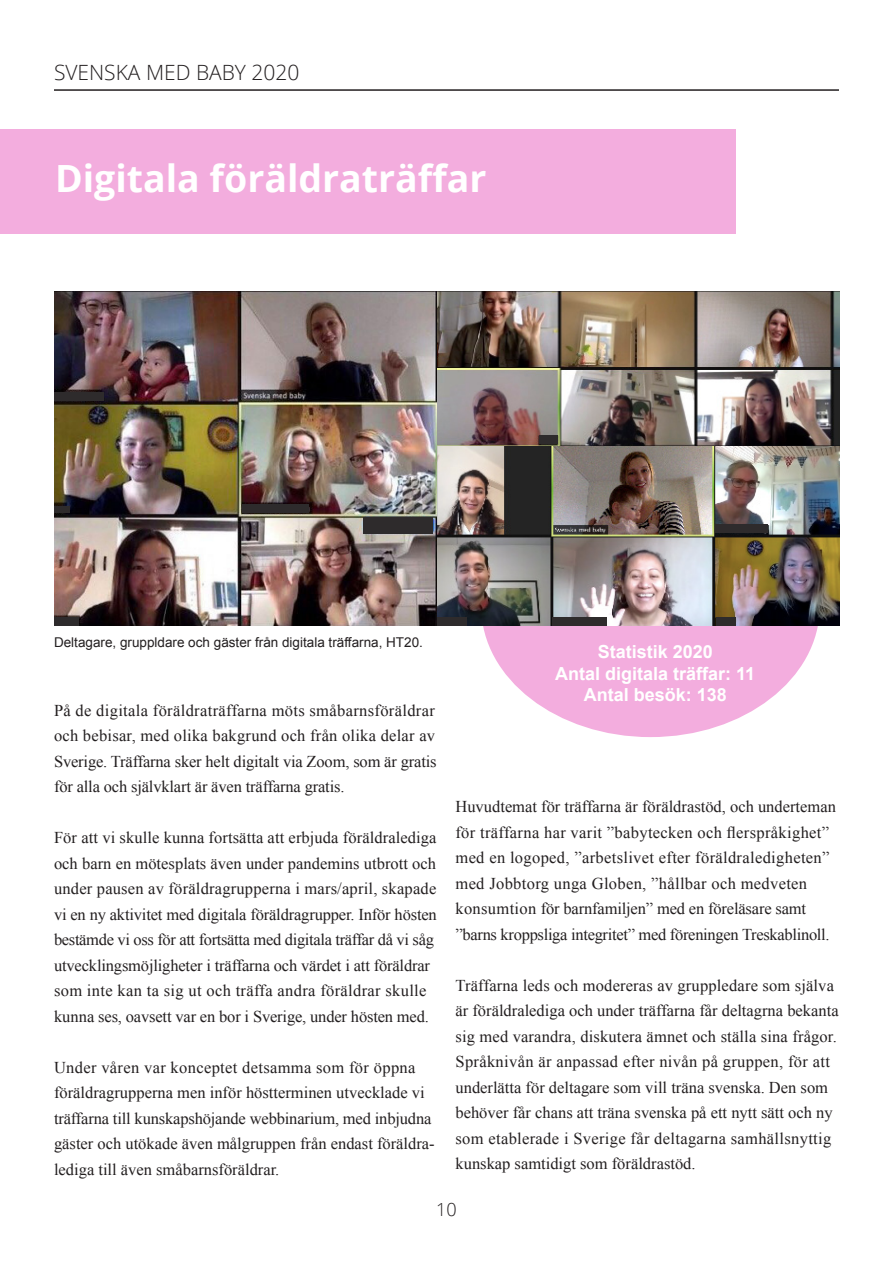
<style>
.page{position:relative;width:893px;height:1263px;background:#fff}
.page>*{position:absolute;margin:0;border:0;box-sizing:border-box;transform-origin:0 0}
.t1{font:700 37.5px "Open Sans";color:#fff}
.t2{font:300 21px "Open Sans";color:#231f20}
.t3{font:700 18px "Arial";color:#fff}
.t4{font:300 18px "Open Sans";color:#231f20}
.t5{font:16.5px/25.5px "Times New Roman";color:#231f20}
.t6{font:13.5px "Arial";color:#231f20}
</style>
<div class="page">
<hr style="left:54px;top:89px;width:785px;height:2px;background:#231f20">
<div style="left:0;top:130px;width:736px;height:104px;background:#f3adde"></div>
<div style="left:481px;top:476px;width:339px;height:261px;background:#f3adde;border-radius:50%"></div>
<img style="left:54px;top:291px;width:383px;height:335px">
<img style="left:437px;top:291px;width:403px;height:335px">
<div style="left:54px;top:392px;width:50px;height:8px;background:#2e2b2c"></div>
<div style="left:54px;top:506px;width:15px;height:7px;background:#2e2b2c"></div>
<div style="left:54px;top:618px;width:25px;height:8px;background:#2e2b2c"></div>
<div style="left:242px;top:505px;width:67px;height:8px;background:#2e2b2c"></div>
<div style="left:364px;top:517px;width:69px;height:17px;background:#2e2b2c"></div>
<div style="left:716px;top:618px;width:20px;height:8px;background:#2e2b2c"></div>
<div style="left:437px;top:618px;width:30px;height:8px;background:#2e2b2c"></div>
<div style="left:552px;top:618px;width:55px;height:8px;background:#2e2b2c"></div>
<div style="left:539px;top:435px;width:19px;height:9px;background:#2e2b2c"></div>
<div style="left:716px;top:525px;width:52px;height:8px;background:#2e2b2c"></div>
<p class="t2" style="left:54px;top:58px;width:247px">SVENSKA MED BABY 2020</p>
<p class="t1" style="left:55px;top:152px;width:433px">Digitala föräldraträffar</p>
<p class="t6" style="left:54px;top:633px;width:370px">Deltagare, gruppldare och gäster från digitala träffarna, HT20.</p>
<p class="t3" style="left:598px;top:640px;width:117px">Statistik 2020</p>
<p class="t3" style="left:555px;top:661px;width:202px">Antal digitala träffar: 11</p>
<p class="t3" style="left:584px;top:683px;width:145px">Antal besök: 138</p>
<p class="t5" style="left:54px;top:697px;width:384px;text-align:justify">På de digitala föräldraträffarna möts småbarnsföräldrar och bebisar, med olika bakgrund och från olika delar av Sverige. Träffarna sker helt digitalt via Zoom, som är gratis för alla och självklart är även träffarna gratis.</p>
<p class="t5" style="left:54px;top:825px;width:384px">För att vi skulle kunna fortsätta att erbjuda föräldralediga och barn en mötesplats även under pandemins utbrott och under pausen av föräldragrupperna i mars/april, skapade vi en ny aktivitet med digitala föräldragrupper. Inför hösten bestämde vi oss för att fortsätta med digitala träffar då vi såg utvecklingsmöjligheter i träffarna och värdet i att föräldrar som inte kan ta sig ut och träffa andra föräldrar skulle kunna ses, oavsett var en bor i Sverige, under hösten med.</p>
<p class="t5" style="left:54px;top:1054px;width:382px">Under våren var konceptet detsamma som för öppna föräldragrupperna men inför höstterminen utvecklade vi träffarna till kunskapshöjande webbinarium, med inbjudna gäster och utökade även målgruppen från endast föräldra&shy;lediga till även småbarnsföräldrar.</p>
<p class="t5" style="left:455px;top:794px;width:382px">Huvudtemat för träffarna är föräldrastöd, och underteman för träffarna har varit ”babytecken och flerspråkighet” med en logoped, ”arbetslivet efter föräldraledigheten” med Jobbtorg unga Globen, ”hållbar och medveten konsumtion för barnfamiljen” med en föreläsare samt ”barns kroppsliga integritet” med föreningen Treskablinoll.</p>
<p class="t5" style="left:455px;top:972px;width:385px">Träffarna leds och modereras av gruppledare som själva är föräldralediga och under träffarna får deltagrna bekanta sig med varandra, diskutera ämnet och ställa sina frågor.<br>Språknivån är anpassad efter nivån på gruppen, för att underlätta för deltagare som vill träna svenska. Den som behöver får chans att träna svenska på ett nytt sätt och ny som etablerade i Sverige får deltagarna samhällsnyttig kunskap samtidigt som föräldrastöd.</p>
<p class="t4" style="left:436px;top:1197px;width:22px">10</p>
</div>
